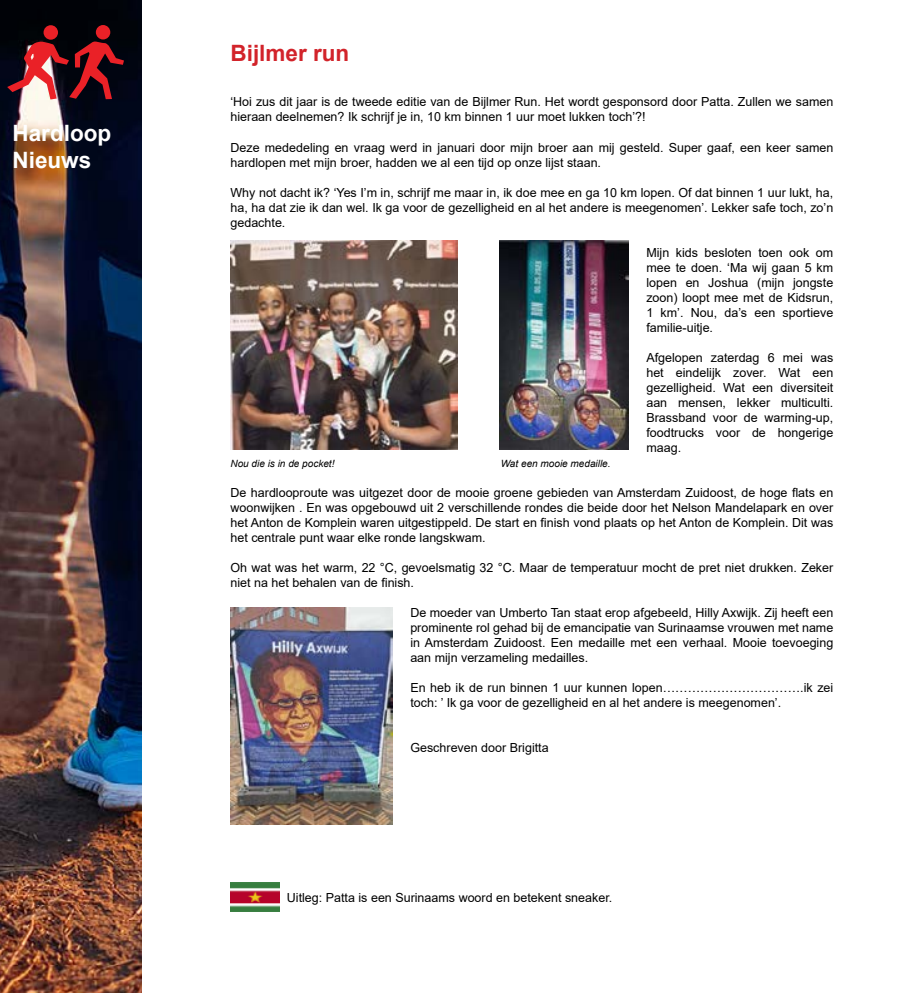
<style>
.page{position:relative;width:922px;height:993px;background:#fff}
.page>*{position:absolute;margin:0;border:0;box-sizing:border-box;transform-origin:0 0}
.t1{font:700 22.5px/27px "Arial";color:#fff}
.t2{font:700 22.5px "Arial";color:#d2232a}
.t3{font:12.5px/15px "Arial";color:#000;text-align:justify}
.t4{font:italic 10px "Arial";color:#000}
</style>
<div class="page">
<img style="left:0;top:0;width:142px;height:992px">
<svg style="left:7px;top:25px;width:117px;height:74px;background:#5d2027"></svg>
<img style="left:230px;top:240px;width:227px;height:209px">
<img style="left:499px;top:240px;width:129px;height:209px">
<img style="left:230px;top:607px;width:162px;height:216px">
<img style="left:230px;top:882px;width:50px;height:28px">
<h1 class="t1" style="left:12px;top:120px;width:100px">Hardloop<br>Nieuws</h1>
<h1 class="t2" style="left:230px;top:38px;width:120px">Bijlmer run</h1>
<p class="t3" style="left:230px;top:94px;width:604px">‘Hoi zus dit jaar is de tweede editie van de Bijlmer Run. Het wordt gesponsord door Patta. Zullen we samen hieraan deelnemen? Ik schrijf je in, 10 km binnen 1 uur moet lukken toch’?!</p>
<p class="t3" style="left:230px;top:139px;width:604px">Deze mededeling en vraag werd in januari door mijn broer aan mij gesteld. Super gaaf, een keer samen hardlopen met mijn broer, hadden we al een tijd op onze lijst staan.</p>
<p class="t3" style="left:230px;top:184px;width:604px">Why not dacht ik? ‘Yes I’m in, schrijf me maar in, ik doe mee en ga 10 km lopen. Of dat binnen 1 uur lukt, ha, ha, ha dat zie ik dan wel. Ik ga voor de gezelligheid en al het andere is meegenomen’. Lekker safe toch, zo’n gedachte.</p>
<p class="t3" style="left:646px;top:244px;width:188px">Mijn kids besloten toen ook om mee te doen. ‘Ma wij gaan 5 km lopen en Joshua (mijn jongste zoon) loopt mee met de Kidsrun, 1 km’. Nou, da’s een sportieve familie-uitje.</p>
<p class="t3" style="left:646px;top:349px;width:188px">Afgelopen zaterdag 6 mei was het eindelijk zover. Wat een gezelligheid. Wat een diversiteit aan mensen, lekker multiculti.<br>Brassband voor de warming-up, foodtrucks voor de hongerige maag.</p>
<p class="t4" style="left:230px;top:456px;width:105px">Nou die is in de pocket!</p>
<p class="t4" style="left:500px;top:456px;width:111px">Wat een mooie medaille.</p>
<p class="t3" style="left:230px;top:484px;width:604px">De hardlooproute was uitgezet door de mooie groene gebieden van Amsterdam Zuidoost, de hoge flats en woonwijken . En was opgebouwd uit 2 verschillende rondes die beide door het Nelson Mandelapark en over het Anton de Komplein waren uitgestippeld. De start en finish vond plaats op het Anton de Komplein. Dit was het centrale punt waar elke ronde langskwam.</p>
<p class="t3" style="left:230px;top:559px;width:604px">Oh wat was het warm, 22 °C, gevoelsmatig 32 °C. Maar de temperatuur mocht de pret niet drukken. Zeker niet na het behalen van de finish.</p>
<p class="t3" style="left:410px;top:604px;width:424px">De moeder van Umberto Tan staat erop afgebeeld, Hilly Axwijk. Zij heeft een prominente rol gehad bij de emancipatie van Surinaamse vrouwen met name in Amsterdam Zuidoost. Een medaille met een verhaal. Mooie toevoeging aan mijn verzameling medailles.</p>
<p class="t3" style="left:410px;top:679px;width:424px">En heb ik de run binnen 1 uur kunnen lopen…………………………….ik zei toch: ’ Ik ga voor de gezelligheid en al het andere is meegenomen’.</p>
<p class="t3" style="left:410px;top:739px;width:140px">Geschreven door Brigitta</p>
<p class="t3" style="left:287px;top:889px;width:327px">Uitleg: Patta is een Surinaams woord en betekent sneaker.</p>
</div>
